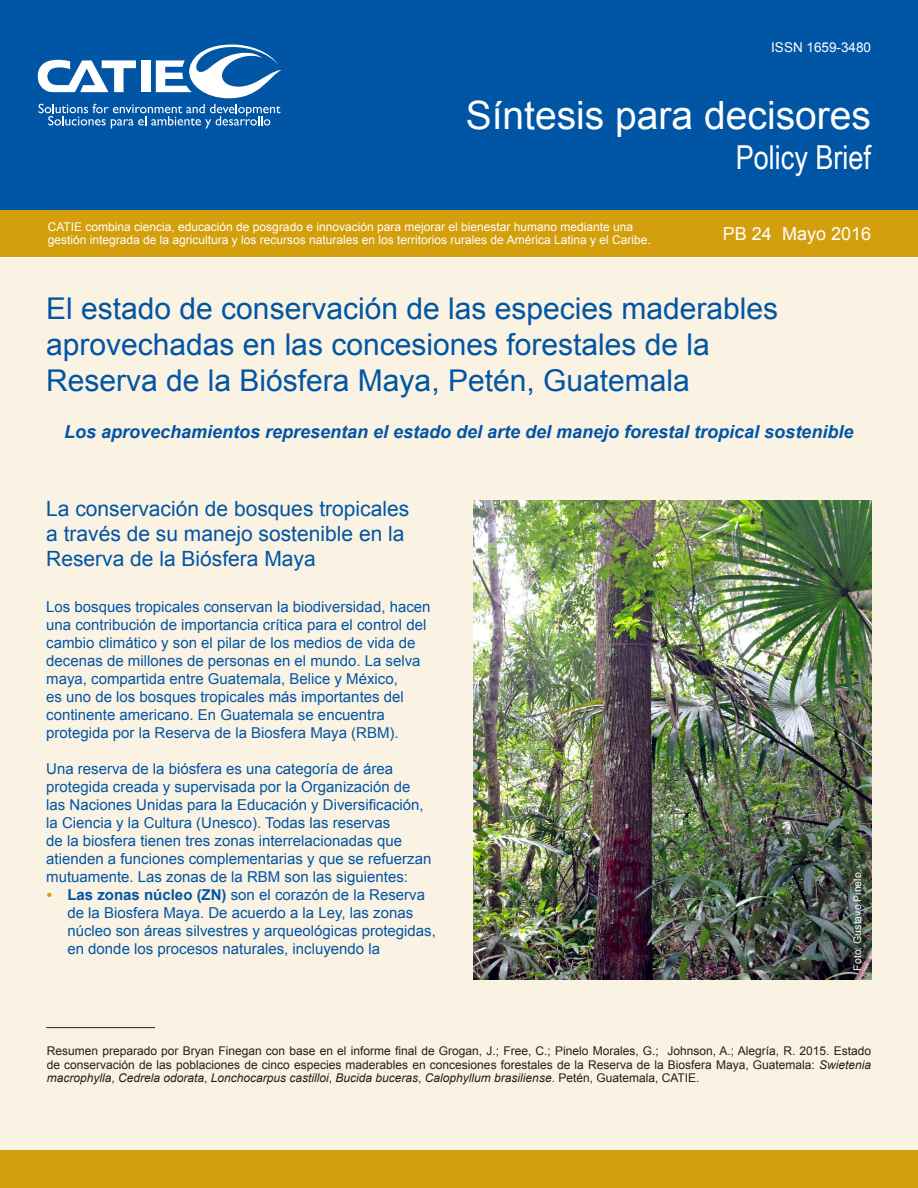
<style>
.page{position:relative;width:918px;height:1188px;background:#fff}
.page>*{position:absolute;margin:0;border:0;box-sizing:border-box;transform-origin:0 0}
.t1{font:39px "Arial";color:#fff}
.t2{font:33px "Arial Narrow";color:#fff}
.t3{font:30px/36px "Arial";color:#0155a5}
.t4{font:21px/25.2px "Arial";color:#0155a5}
.t5{font:italic 700 18px "Arial";color:#0155a5}
.t6{font:18px "Arial";color:#fff}
.Default{font:15px/18px "Arial";color:#0155a5}
.t7{font:13.5px "Arial";color:#fff}
.t8{font:12px/13.2px "Arial";color:#231f20;text-align:justify}
.Texto{font:12px/13.5px "Arial";color:#fff}
.Default-2{font:10.5px "Arial";color:#fff}
.s1{font-weight:700;font-style:italic;color:#d49f0c}
.s2{font-weight:700}
.s3{font-style:italic}
</style>
<div class="page">
<div style="left:0;top:258px;width:918px;height:893px;background:#faf2e2"></div>
<div style="left:0;top:1151px;width:918px;height:37px;background:#d49f0c"></div>
<div style="left:0;top:0;width:918px;height:211px;background:#0155a5"></div>
<div style="left:141px;top:60px;width:9px;height:32px;background:#fff"></div>
<svg style="left:38px;top:60px;width:98px;height:32px"></svg>
<svg style="left:156px;top:45px;width:126px;height:53px"></svg>
<svg style="left:39px;top:104px;width:241px;height:25px"></svg>
<div style="left:0;top:210px;width:918px;height:47px;background:#d49f0c"></div>
<img style="left:474px;top:501px;width:397px;height:479px">
<hr style="left:46px;top:1027px;width:109px;height:1px;background:#231f20">
<p class="t7" style="left:771px;top:38px;width:101px">ISSN 1659-3480</p>
<p class="t1" style="left:466px;top:90px;width:407px">Síntesis para decisores</p>
<p class="t2" style="left:736px;top:133px;width:137px">Policy Brief</p>
<p class="Texto" style="left:48px;top:220px;width:604px">CATIE combina ciencia, educación de posgrado e innovación para mejorar el bienestar humano mediante una gestión integrada de la agricultura y los recursos naturales en los territorios rurales de América Latina y el Caribe.</p>
<p class="t6" style="left:723px;top:222px;width:150px">PB 24 Mayo 2016</p>
<p class="t3" style="left:46px;top:291px;width:733px">El estado de conservación de las especies maderables aprovechadas en las concesiones forestales de la<br>Reserva de la Biósfera Maya, Petén, Guatemala</p>
<p class="t5" style="left:64px;top:420px;width:791px">Los aprovechamientos representan el estado del arte del manejo forestal tropical sostenible</p>
<p class="t4" style="left:46px;top:496px;width:365px">La conservación de bosques tropicales a través de su manejo sostenible en la<br>Reserva de la Biósfera Maya</p>
<p class="Default" style="left:46px;top:598px;width:386px">Los bosques tropicales conservan la biodiversidad, hacen una contribución de importancia crítica para el control del cambio climático y son el pilar de los medios de vida de decenas de millones de personas en el mundo. La selva maya, compartida entre Guatemala, Belice y México,<br>es uno de los bosques tropicales más importantes del continente americano. En Guatemala se encuentra protegida por la Reserva de la Biosfera Maya (RBM).</p>
<p class="Default" style="left:46px;top:760px;width:387px">Una reserva de la biósfera es una categoría de área protegida creada y supervisada por la Organización de las Naciones Unidas para la Educación y Diversificación, la Ciencia y la Cultura (Unesco). Todas las reservas<br>de la biosfera tienen tres zonas interrelacionadas que atienden a funciones complementarias y que se refuerzan mutuamente. Las zonas de la RBM son las siguientes:</p>
<p class="Default" style="left:67px;top:886px;width:370px;text-indent:-21px"><span class="s1">•</span> <span class="s2">Las zonas núcleo (ZN)</span> son el corazón de la Reserva de la Biosfera Maya. De acuerdo a la Ley, las zonas núcleo son áreas silvestres y arqueológicas protegidas, en donde los procesos naturales, incluyendo la</p>
<p class="Default-2" style="left:851px;top:971px;width:100px;rotate:-90deg">Foto: Gustavo Pinelo</p>
<p class="t8" style="left:47px;top:1045px;width:826px">Resumen preparado por Bryan Finegan con base en el informe final de Grogan, J.; Free, C.; Pinelo Morales, G.; Johnson, A.; Alegría, R. 2015. Estado de conservación de las poblaciones de cinco especies maderables en concesiones forestales de la Reserva de la Biosfera Maya, Guatemala: <span class="s3">Swietenia macrophylla</span>, <span class="s3">Cedrela odorata</span>, <span class="s3">Lonchocarpus castilloi</span>, <span class="s3">Bucida buceras</span>, <span class="s3">Calophyllum brasiliense</span>. Petén, Guatemala, CATIE.</p>
</div>
